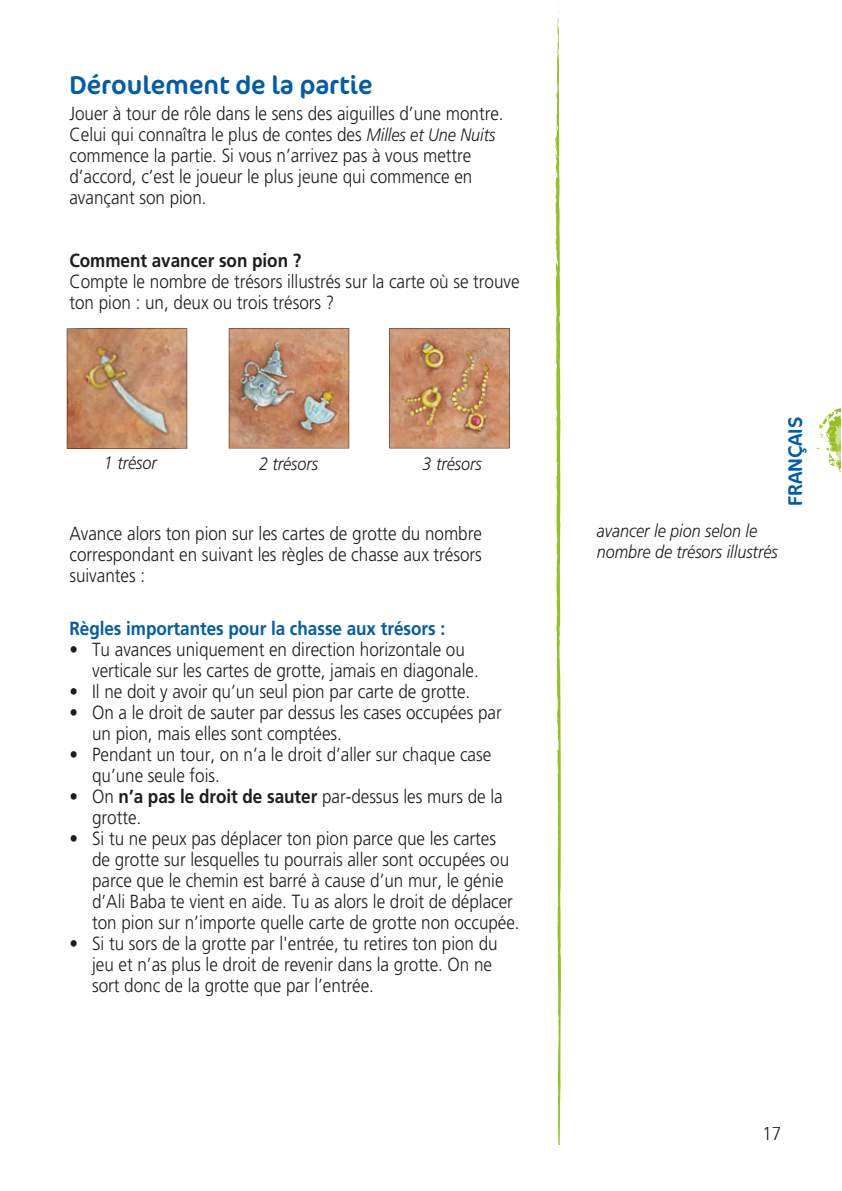
<style>
.page{position:relative;width:842px;height:1191px;background:#fff}
.page>*{position:absolute;margin:0;border:0;box-sizing:border-box;transform-origin:0 0}
.t1{font:26px "Cocon";color:#005da9}
.t2{font:20px "Cocon";color:#005da9}
.t3{font:300 19px/21px "Frutiger LT";color:#1d1d1b;scale:.9 1}
.t4{font:700 19px "Frutiger LT";color:#005da9;scale:.9 1}
.t5{font:700 19px "Frutiger LT";color:#1d1d1b;scale:.9 1}
.t6{font:italic 300 18px/21px "Frutiger LT";color:#1d1d1b;scale:.9 1}
.s1{font-style:italic;font-size:18px}
.s2{font-weight:700}
</style>
<div class="page">
<svg style="left:816px;top:408px;width:25px;height:64px"></svg>
<svg style="left:555px;top:3px;width:6px;height:1141px"></svg>
<img style="left:67px;top:328px;width:120px;height:120px">
<img style="left:229px;top:328px;width:120px;height:120px">
<img style="left:389px;top:328px;width:120px;height:120px">
<h1 class="t1" style="left:69px;top:75px;width:305px">Déroulement de la partie</h1>
<p class="t3" style="left:69px;top:104px;width:484px">Jouer à tour de rôle dans le sens des aiguilles d’une montre.<br>Celui qui connaîtra le plus de contes des <span class="s1">Milles et Une Nuits </span>commence la partie. Si vous n’arrivez pas à vous mettre d’accord, c’est le joueur le plus jeune qui commence en avançant son pion.</p>
<p class="t5" style="left:69px;top:251px;width:259px">Comment avancer son pion ?</p>
<p class="t3" style="left:69px;top:272px;width:502px">Compte le nombre de trésors illustrés sur la carte où se trouve ton pion : un, deux ou trois trésors ?</p>
<p class="t6" style="left:104px;top:453px;width:60px">1 trésor</p>
<p class="t6" style="left:259px;top:454px;width:67px">2 trésors</p>
<p class="t6" style="left:423px;top:454px;width:67px">3 trésors</p>
<p class="t3" style="left:69px;top:524px;width:460px;text-align:justify">Avance alors ton pion sur les cartes de grotte du nombre correspondant en suivant les règles de chasse aux trésors suivantes :</p>
<p class="t4" style="left:69px;top:619px;width:419px">Règles importantes pour la chasse aux trésors :</p>
<p class="t3" style="left:92px;top:640px;width:431px;text-indent:-23px"><span class="s2">•</span> Tu avances uniquement en direction horizontale ou verticale sur les cartes de grotte, jamais en diagonale.</p>
<p class="t3" style="left:69px;top:682px;width:447px"><span class="s2">•</span> Il ne doit y avoir qu’un seul pion par carte de grotte.</p>
<p class="t3" style="left:92px;top:703px;width:457px;text-indent:-23px"><span class="s2">•</span> On a le droit de sauter par dessus les cases occupées par un pion, mais elles sont comptées.</p>
<p class="t3" style="left:92px;top:745px;width:445px;text-indent:-23px"><span class="s2">•</span> Pendant un tour, on n’a le droit d’aller sur chaque case qu’une seule fois.</p>
<p class="t3" style="left:92px;top:787px;width:458px;text-indent:-23px"><span class="s2">•</span> On <span class="s2">n’a pas le droit de sauter</span> par-dessus les murs de la grotte.</p>
<p class="t3" style="left:92px;top:829px;width:477px;text-indent:-23px"><span class="s2">•</span> Si tu ne peux pas déplacer ton pion parce que les cartes<br>de grotte sur lesquelles tu pourrais aller sont occupées ou parce que le chemin est barré à cause d’un mur, le génie d’Ali Baba te vient en aide. Tu as alors le droit de déplacer ton pion sur n’importe quelle carte de grotte non occupée.</p>
<p class="t3" style="left:92px;top:934px;width:452px;text-indent:-23px"><span class="s2">•</span> Si tu sors de la grotte par l'entrée, tu retires ton pion du jeu et n’as plus le droit de revenir dans la grotte. On ne sort donc de la grotte que par l’entrée.</p>
<p class="t6" style="left:597px;top:522px;width:203px">avancer le pion selon le nombre de trésors illustrés</p>
<p class="t2" style="left:788px;top:506px;width:91px;rotate:-90deg">FRANÇAIS</p>
<p class="t3" style="left:762px;top:1124px;width:23px">17</p>
</div>
